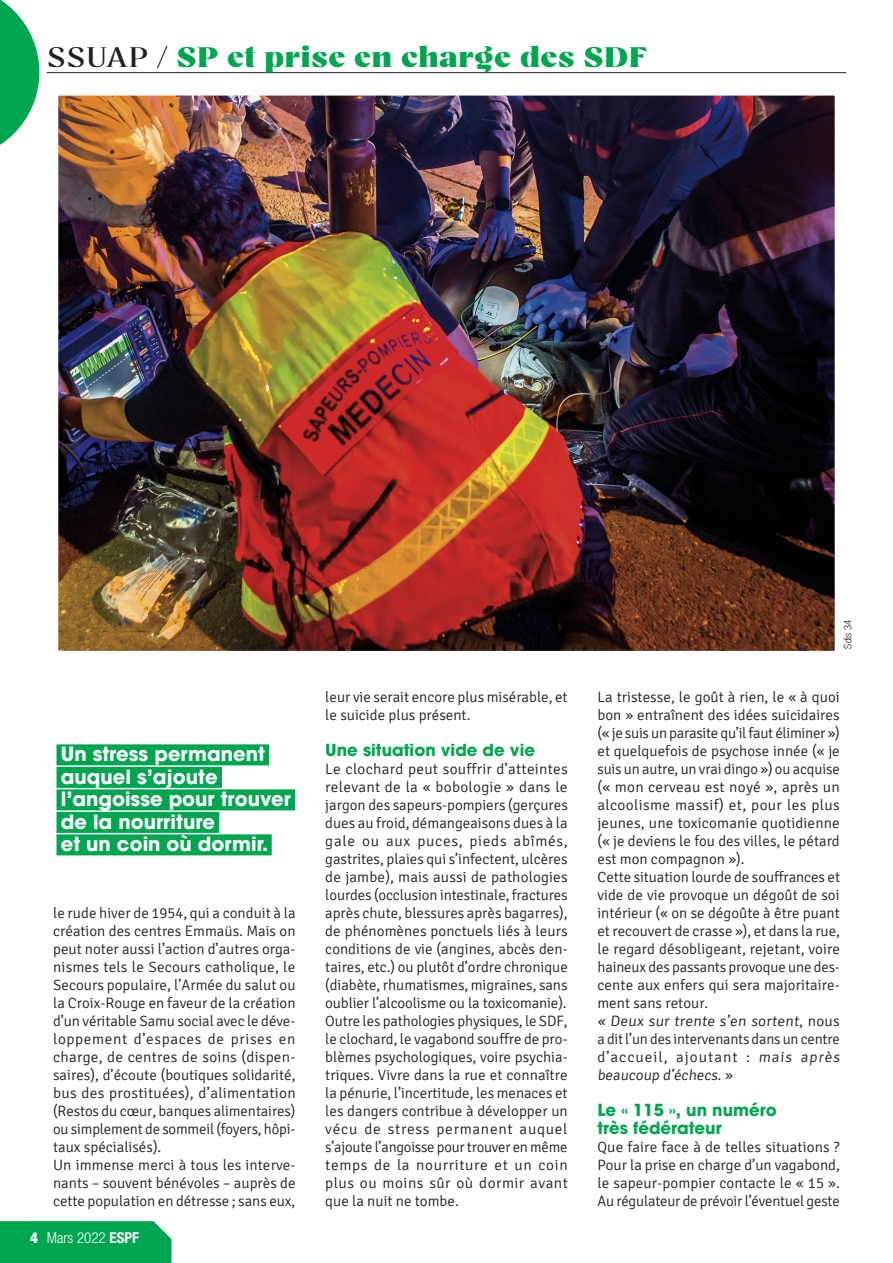
<style>
.page{position:relative;width:893px;height:1263px;background:#fff}
.page>*{position:absolute;margin:0;border:0;box-sizing:border-box;transform-origin:0 0}
.t1{font:900 30px "Bovino Trial";letter-spacing:.02em;color:#00a54f}
._06_relance_Article{font:700 19.5px "Avant Garde";color:#fff}
._04_Inter_et_questio{font:700 16.5px/18px "Avant Garde";color:#00a54f}
._03_Texte_courant{font:300 15px/18px "Signika";color:#231f20;text-align:justify}
.t2{font:300 condensed 15px "Helvetica Neue";color:#fff}
.t3{font:900 condensed 15px "Helvetica Neue";color:#fff}
._04_Inter_et_questio-2{font:300 condensed 10.5px "Helvetica Neue";color:#231f20}
.s1{font-weight:400;color:#231f20}
.s2{font-weight:700}
</style>
<div class="page">
<div style="left:0;top:1221px;width:171px;height:42px;background:#00a54f"></div>
<hr style="left:47px;top:72px;width:799px;height:1px;background:#231f20">
<img style="left:59px;top:97px;width:775px;height:553px">
<div style="left:52px;top:90px;width:789px;height:567px;border:6px solid #fff"></div>
<svg style="left:0;top:0;width:39px;height:145px"></svg>
<div style="left:57px;top:744px;width:212px;height:21px;background:#00a54f"></div>
<div style="left:57px;top:767px;width:165px;height:21px;background:#00a54f"></div>
<div style="left:57px;top:789px;width:238px;height:21px;background:#00a54f"></div>
<div style="left:57px;top:812px;width:162px;height:21px;background:#00a54f"></div>
<div style="left:57px;top:834px;width:215px;height:21px;background:#00a54f"></div>
<p class="t1" style="left:47px;top:39px;width:602px"><span class="s1">SSUAP /</span> SP et prise en charge des SDF</p>
<p class="_06_relance_Article" style="left:61px;top:741px;width:206px">Un stress permanent</p>
<p class="_06_relance_Article" style="left:61px;top:764px;width:158px">auquel s’ajoute</p>
<p class="_06_relance_Article" style="left:61px;top:786px;width:232px">l’angoisse pour trouver</p>
<p class="_06_relance_Article" style="left:61px;top:809px;width:156px">de la nourriture</p>
<p class="_06_relance_Article" style="left:61px;top:831px;width:209px">et un coin où dormir.</p>
<p class="t3" style="left:30px;top:1228px;width:9px">4</p>
<p class="_03_Texte_courant" style="left:53px;top:904px;width:244px">le rude hiver de 1954, qui a conduit à la création des centres Emmaüs. Mais on peut noter aussi l’action d’autres orga&shy;nismes tels le Secours catholique, le Secours populaire, l’Armée du salut ou la Croix-Rouge en faveur de la création d’un véritable Samu social avec le déve&shy;loppement d’espaces de prises en charge, de centres de soins (dispen&shy;saires), d’écoute (boutiques solidarité, bus des prostituées), d’alimentation (Restos du cœur, banques alimentaires) ou simplement de sommeil (foyers, hôpi&shy;taux spécialisés).</p>
<p class="_03_Texte_courant" style="left:53px;top:1156px;width:244px">Un immense merci à tous les interve&shy;nants – souvent bénévoles – auprès de cette population en détresse ; sans eux,</p>
<p class="t2" style="left:47px;top:1229px;width:94px">Mars 2022 <span class="s2">ESPF</span></p>
<p class="_03_Texte_courant" style="left:325px;top:688px;width:244px">leur vie serait encore plus misérable, et le suicide plus présent.</p>
<p class="_04_Inter_et_questio" style="left:325px;top:741px;width:211px">Une situation vide de vie</p>
<p class="_03_Texte_courant" style="left:325px;top:760px;width:244px">Le clochard peut souffrir d’atteintes relevant de la « bobologie » dans le jargon des sapeurs-pompiers (gerçures dues au froid, démangeaisons dues à la gale ou aux puces, pieds abîmés, gastrites, plaies qui s’infectent, ulcères de jambe), mais aussi de pathologies lourdes (occlusion intestinale, fractures après chute, blessures après bagarres), de phénomènes ponctuels liés à leurs conditions de vie (angines, abcès den&shy;taires, etc.) ou plutôt d’ordre chronique (diabète, rhumatismes, migraines, sans oublier l’alcoolisme ou la toxicomanie).</p>
<p class="_03_Texte_courant" style="left:325px;top:1012px;width:244px">Outre les pathologies physiques, le SDF, le clochard, le vagabond souffre de pro&shy;blèmes psychologiques, voire psychia&shy;triques. Vivre dans la rue et connaître la pénurie, l’incertitude, les menaces et les dangers contribue à développer un vécu de stress permanent auquel s’ajoute l’angoisse pour trouver en même temps de la nourriture et un coin plus ou moins sûr où dormir avant que la nuit ne tombe.</p>
<p class="_04_Inter_et_questio-2" style="left:842px;top:648px;width:30px;rotate:-90deg">Sdis 34</p>
<p class="_03_Texte_courant" style="left:597px;top:688px;width:244px">La tristesse, le goût à rien, le « à quoi bon » entraînent des idées suicidaires (« je suis un parasite qu’il faut éliminer ») et quelquefois de psychose innée (« je suis un autre, un vrai dingo ») ou acquise (« mon cerveau est noyé », après un alcoolisme massif) et, pour les plus jeunes, une toxicomanie quotidienne (« je deviens le fou des villes, le pétard est mon compagnon »).</p>
<p class="_03_Texte_courant" style="left:597px;top:868px;width:244px">Cette situation lourde de souffrances et vide de vie provoque un dégoût de soi intérieur (« on se dégoûte à être puant et recouvert de crasse »), et dans la rue, le regard désobligeant, rejetant, voire haineux des passants provoque une des&shy;cente aux enfers qui sera majoritaire&shy;ment sans retour.</p>
<p class="_03_Texte_courant" style="left:597px;top:1012px;width:246px;text-align:left">« Deux sur trente s’en sortent, nous a dit l’un des intervenants dans un centre d’accueil, ajoutant : mais après beaucoup d’échecs. »</p>
<p class="_04_Inter_et_questio" style="left:597px;top:1101px;width:181px">Le « 115 », un numéro très fédérateur</p>
<p class="_03_Texte_courant" style="left:597px;top:1138px;width:244px">Que faire face à de telles situations ?<br>Pour la prise en charge d’un vagabond, le sapeur-pompier contacte le « 15 ».<br>Au régulateur de prévoir l’éventuel geste</p>
</div>
